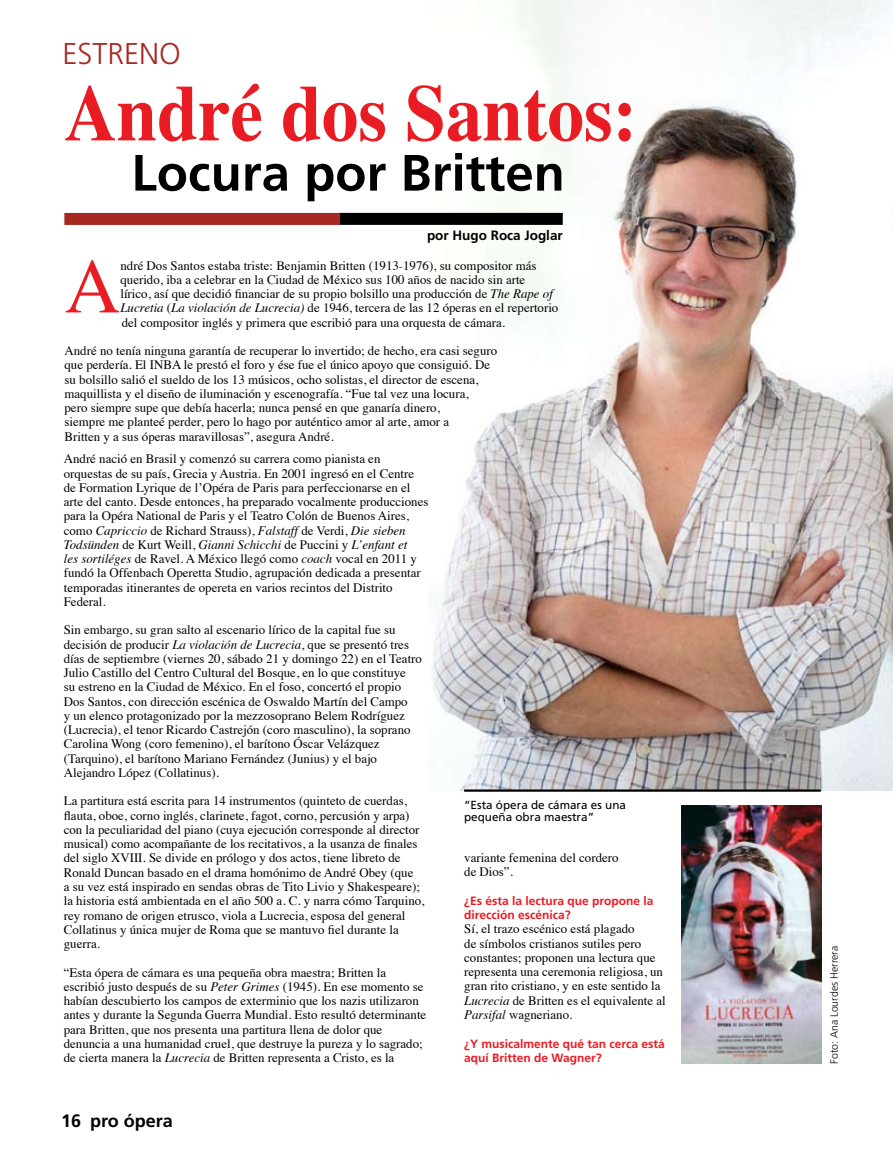
<style>
.page{position:relative;width:893px;height:1170px;background:#fff}
.page>*{position:absolute;margin:0;border:0;box-sizing:border-box;transform-origin:0 0}
.t1{font:700 79.5px "Times";color:#e91c23;scale:.92 1}
.t2{font:77.4px "Times";color:#e91c23}
.t3{font:700 51px "Frutiger";color:#000}
.t4{font:300 30px "Frutiger";color:#a62822}
.t5{font:700 18px "Frutiger";color:#000}
.t6{font:700 13.5px "Frutiger";color:#000}
.t7{font:12.9px/14.2px "Times";color:#000}
.t8{font:700 12px/14.2px "Frutiger";color:#e91c23}
.t9{font:11.7px/12px "Frutiger";color:#000}
.t10{font:300 10.5px "Frutiger";color:#000}
.s1{font-style:italic}
</style>
<div class="page">
<img style="left:428px;top:0;width:465px;height:790px">
<div style="left:339px;top:213px;width:224px;height:12px;background:#000"></div>
<div style="left:64px;top:213px;width:276px;height:12px;background:#a62822"></div>
<img style="left:682px;top:805px;width:140px;height:258px">
<hr style="left:464px;top:789px;width:357px;height:2px;background:#000">
<h3 class="t4" style="left:63px;top:37px;width:120px">ESTRENO</h3>
<h1 class="t1" style="left:64px;top:37px;width:624px">André dos Santos:</h1>
<h3 class="t3" style="left:131px;top:143px;width:435px">Locura por Britten</h3>
<p class="t6" style="left:427px;top:227px;width:137px">por Hugo Roca Joglar</p>
<h2 class="t2" style="left:65px;top:214px;width:57px">A</h2>
<p class="t7" style="left:120px;top:257px;width:439px">ndré Dos Santos estaba triste: Benjamin Britten (1913-1976), su compositor más querido, iba a celebrar en la Ciudad de México sus 100 años de nacido sin arte lírico, así que decidió financiar de su propio bolsillo una producción de <span class="s1">The Rape of Lucretia</span> (<span class="s1">La violación de Lucrecia)</span> de 1946, tercera de las 12 óperas en el repertorio del compositor inglés y primera que escribió para una orquesta de cámara.</p>
<p class="t7" style="left:65px;top:342px;width:434px">André no tenía ninguna garantía de recuperar lo invertido; de hecho, era casi seguro que perdería. El INBA le prestó el foro y ése fue el único apoyo que consiguió. De su bolsillo salió el sueldo de los 13 músicos, ocho solistas, el director de escena, maquillista y el diseño de iluminación y escenografía. “Fue tal vez una locura,<br>pero siempre supe que debía hacerla; nunca pensé en que ganaría dinero,<br>siempre me planteé perder, pero lo hago por auténtico amor al arte, amor a<br>Britten y a sus óperas maravillosas”, asegura André.</p>
<p class="t7" style="left:64px;top:450px;width:366px">André nació en Brasil y comenzó su carrera como pianista en orquestas de su país, Grecia y Austria. En 2001 ingresó en el Centre de Formation Lyrique de l’Opéra de Paris para perfeccionarse en el arte del canto. Desde entonces, ha preparado vocalmente producciones para la Opéra National de Paris y el Teatro Colón de Buenos Aires, como <span class="s1">Capriccio</span> de Richard Strauss), <span class="s1">Falstaff</span> de Verdi, <span class="s1">Die sieben Todsünden</span> de Kurt Weill, <span class="s1">Gianni Schicchi</span> de Puccini y <span class="s1">L’enfant et<br>les sortiléges</span> de Ravel. A México llegó como <span class="s1">coach</span> vocal en 2011 y fundó la Offenbach Operetta Studio, agrupación dedicada a presentar temporadas itinerantes de opereta en varios recintos del Distrito Federal.</p>
<p class="t7" style="left:64px;top:621px;width:360px">Sin embargo, su gran salto al escenario lírico de la capital fue su decisión de producir <span class="s1">La violación de Lucrecia</span>, que se presentó tres días de septiembre (viernes 20, sábado 21 y domingo 22) en el Teatro Julio Castillo del Centro Cultural del Bosque, en lo que constituye<br>su estreno en la Ciudad de México. En el foso, concertó el propio Dos Santos, con dirección escénica de Oswaldo Martín del Campo<br>y un elenco protagonizado por la mezzosoprano Belem Rodríguez (Lucrecia), el tenor Ricardo Castrejón (coro masculino), la soprano Carolina Wong (coro femenino), el barítono Óscar Velázquez (Tarquino), el barítono Mariano Fernández (Junius) y el bajo Alejandro López (Collatinus).</p>
<p class="t7" style="left:64px;top:792px;width:362px">La partitura está escrita para 14 instrumentos (quinteto de cuerdas, flauta, oboe, corno inglés, clarinete, fagot, corno, percusión y arpa) con la peculiaridad del piano (cuya ejecución corresponde al director musical) como acompañante de los recitativos, a la usanza de finales del siglo XVIII. Se divide en prólogo y dos actos, tiene libreto de Ronald Duncan basado en el drama homónimo de André Obey (que<br>a su vez está inspirado en sendas obras de Tito Livio y Shakespeare); la historia está ambientada en el año 500 a. C. y narra cómo Tarquino, rey romano de origen etrusco, viola a Lucrecia, esposa del general Collatinus y única mujer de Roma que se mantuvo fiel durante la guerra.</p>
<p class="t7" style="left:64px;top:963px;width:364px">“Esta ópera de cámara es una pequeña obra maestra; Britten la escribió justo después de su <span class="s1">Peter Grimes</span> (1945). En ese momento se habían descubierto los campos de exterminio que los nazis utilizaron antes y durante la Segunda Guerra Mundial. Esto resultó determinante para Britten, que nos presenta una partitura llena de dolor que denuncia a una humanidad cruel, que destruye la pureza y lo sagrado; de cierta manera la <span class="s1">Lucrecia</span> de Britten representa a Cristo, es la</p>
<h3 class="t5" style="left:61px;top:1109px;width:113px">16 pro ópera</h3>
<p class="t9" style="left:464px;top:799px;width:163px">“Esta ópera de cámara es una pequeña obra maestra”</p>
<p class="t7" style="left:464px;top:849px;width:156px">variante femenina del cordero de Dios”.</p>
<p class="t8" style="left:464px;top:893px;width:191px">¿Es ésta la lectura que propone la dirección escénica?</p>
<p class="t7" style="left:464px;top:920px;width:203px">Sí, el trazo escénico está plagado<br>de símbolos cristianos sutiles pero constantes; proponen una lectura que representa una ceremonia religiosa, un gran rito cristiano, y en este sentido la <span class="s1">Lucrecia</span> de Britten es el equivalente al <span class="s1">Parsifal</span> wagneriano.</p>
<p class="t8" style="left:464px;top:1035px;width:202px">¿Y musicalmente qué tan cerca está aquí Britten de Wagner?</p>
<p class="t10" style="left:828px;top:1063px;width:119px;rotate:-90deg">Foto: Ana Lourdes Herrera</p>
</div>
